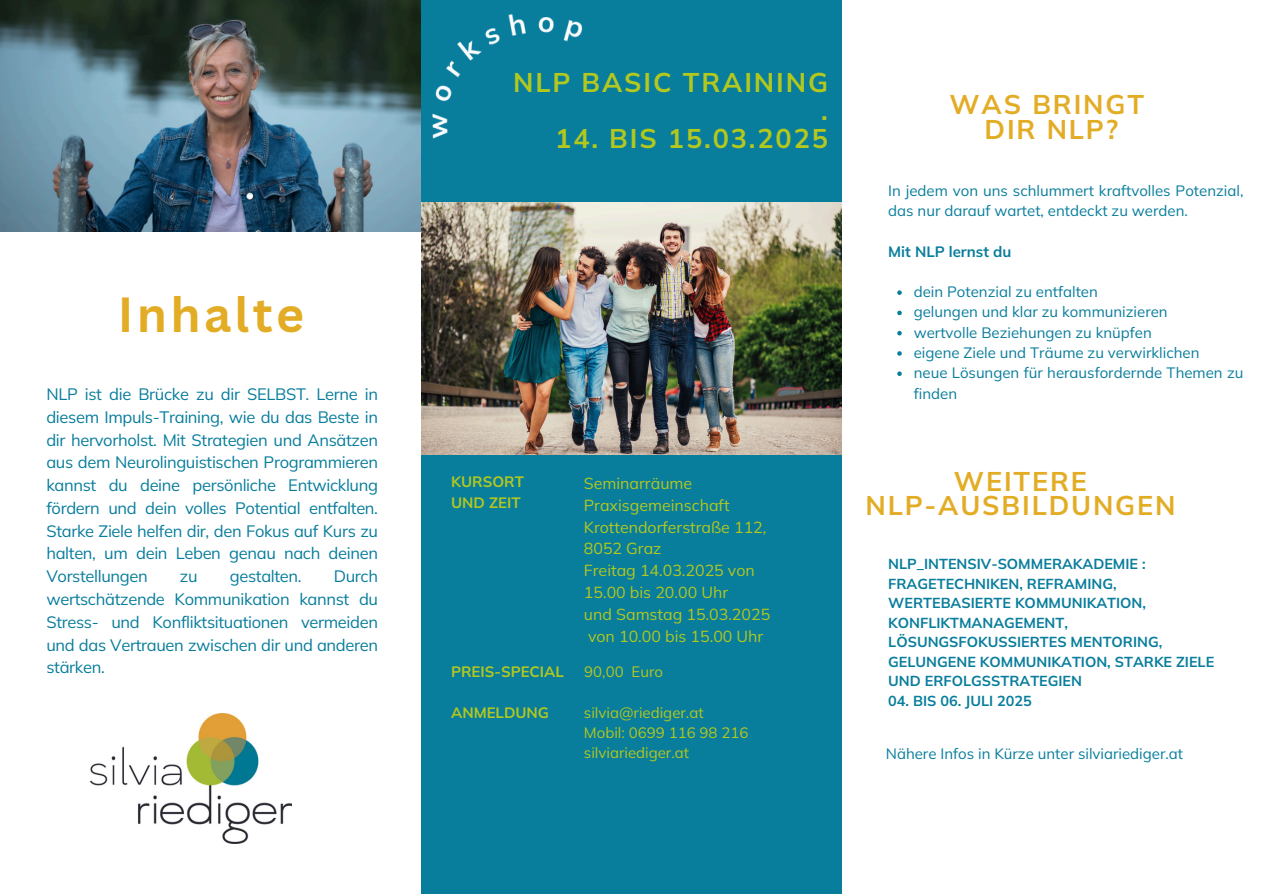
<style>
.page{position:relative;width:1263px;height:894px;background:#fff}
.page>*{position:absolute;margin:0;border:0;box-sizing:border-box;transform-origin:0 0}
.t1{font:700 48px "Canva Sans";letter-spacing:.07em;color:#e3ac25}
.t2{font:700 27px/24.8px "Mulish";letter-spacing:.07em;color:#e3ac25;text-align:center}
.t3{font:700 27px/28.2px "Mulish";letter-spacing:.07em;color:#b3c81e;text-align:right}
.t4{font:16.5px/22.8px "Mulish";letter-spacing:-.02em;color:#087d9c;text-align:justify}
.t5{font:15.9px/21.8px "Mulish";color:#b3c81e}
.t6{font:15px/20.2px "Mulish";color:#087d9c}
.t7{font:15px/20.2px "Mulish";color:#b3c81e}
.t8{font:700 15px/20.2px "Mulish";color:#b3c81e}
.t9{font:700 15px "Mulish";color:#087d9c}
.t10{font:700 14.4px/19.5px "Mulish";color:#087d9c}
</style>
<div class="page">
<div style="left:421px;top:0;width:421px;height:892px;background:#087d9c"></div>
<img style="left:422px;top:202px;width:419px;height:252px">
<img style="left:420px;top:0;width:163px;height:167px">
<img style="left:0;top:0;width:420px;height:232px">
<img style="left:90px;top:713px;width:202px;height:130px">
<svg style="left:897px;top:290px;width:5px;height:5px"></svg>
<svg style="left:897px;top:310px;width:5px;height:5px"></svg>
<svg style="left:897px;top:331px;width:5px;height:4px"></svg>
<svg style="left:897px;top:351px;width:5px;height:4px"></svg>
<svg style="left:897px;top:371px;width:5px;height:5px"></svg>
<h2 class="t1" style="left:118px;top:281px;width:188px">Inhalte</h2>
<h5 class="t4" style="left:46px;top:382px;width:333px">NLP ist die Brücke zu dir SELBST. Lerne in diesem Impuls-Training, wie du das Beste in dir hervorholst. Mit Strategien und Ansätzen aus dem Neurolinguistischen Programmieren kannst du deine persönliche Entwicklung fördern und dein volles Potential entfalten.<br>Starke Ziele helfen dir, den Fokus auf Kurs zu halten, um dein Leben genau nach deinen Vorstellungen</h5>
<h5 class="t4" style="left:46px;top:564px;width:333px;text-indent:287px">Durch wertschätzende Kommunikation kannst du Stress- und Konfliktsituationen vermeiden und das Vertrauen zwischen dir und anderen stärken.</h5>
<h5 class="t4" style="left:180px;top:564px;width:19px">zu</h5>
<h5 class="t4" style="left:230px;top:564px;width:73px">gestalten.</h5>
<p class="t3" style="left:513px;top:67px;width:316px">NLP BASIC TRAINING .</p>
<p class="t3" style="left:555px;top:124px;width:274px">14. BIS 15.03.2025</p>
<h2 class="t8" style="left:451px;top:471px;width:74px">KURSORT<br>UND ZEIT</h2>
<h2 class="t5" style="left:584px;top:472px;width:188px">Seminarräume<br>Praxisgemeinschaft<br>Krottendorferstraße 112,<br>8052 Graz<br>Freitag 14.03.2025 von<br>15.00 bis 20.00 Uhr<br>und Samstag 15.03.2025 von 10.00 bis 15.00 Uhr</h2>
<p class="t8" style="left:451px;top:661px;width:114px">PREIS-SPECIAL</p>
<p class="t8" style="left:451px;top:702px;width:99px">ANMELDUNG</p>
<h5 class="t7" style="left:584px;top:661px;width:80px">90,00 Euro</h5>
<h1 class="t7" style="left:584px;top:701px;width:166px">silvia@riediger.at<br>Mobil: 0699 116 98 216 silviariediger.at</h1>
<h5 class="t2" style="left:949px;top:91px;width:196px">WAS BRINGT<br>DIR NLP?</h5>
<p class="t6" style="left:888px;top:180px;width:357px">In jedem von uns schlummert kraftvolles Potenzial, das nur darauf wartet, entdeckt zu werden.</p>
<p class="t9" style="left:888px;top:241px;width:125px">Mit NLP lernst du</p>
<h3 class="t6" style="left:914px;top:281px;width:186px">dein Potenzial zu entfalten</h3>
<h3 class="t6" style="left:914px;top:301px;width:255px">gelungen und klar zu kommunizieren</h3>
<h5 class="t6" style="left:914px;top:322px;width:240px">wertvolle Beziehungen zu knüpfen</h5>
<h5 class="t6" style="left:914px;top:342px;width:287px">eigene Ziele und Träume zu verwirklichen</h5>
<h3 class="t6" style="left:914px;top:362px;width:331px">neue Lösungen für herausfordernde Themen zu finden</h3>
<h4 class="t2" style="left:865px;top:468px;width:312px">WEITERE<br>NLP-AUSBILDUNGEN</h4>
<p class="t10" style="left:888px;top:553px;width:327px">NLP_INTENSIV-SOMMERAKADEMIE :<br>FRAGETECHNIKEN, REFRAMING,<br>WERTEBASIERTE KOMMUNIKATION,<br>KONFLIKTMANAGEMENT,<br>LÖSUNGSFOKUSSIERTES MENTORING,<br>GELUNGENE KOMMUNIKATION, STARKE ZIELE<br>UND ERFOLGSSTRATEGIEN</p>
<p class="t10" style="left:888px;top:690px;width:145px">04. BIS 06. JULI 2025</p>
<p class="t6" style="left:886px;top:742px;width:299px">Nähere Infos in Kürze unter silviariediger.at</p>
</div>
